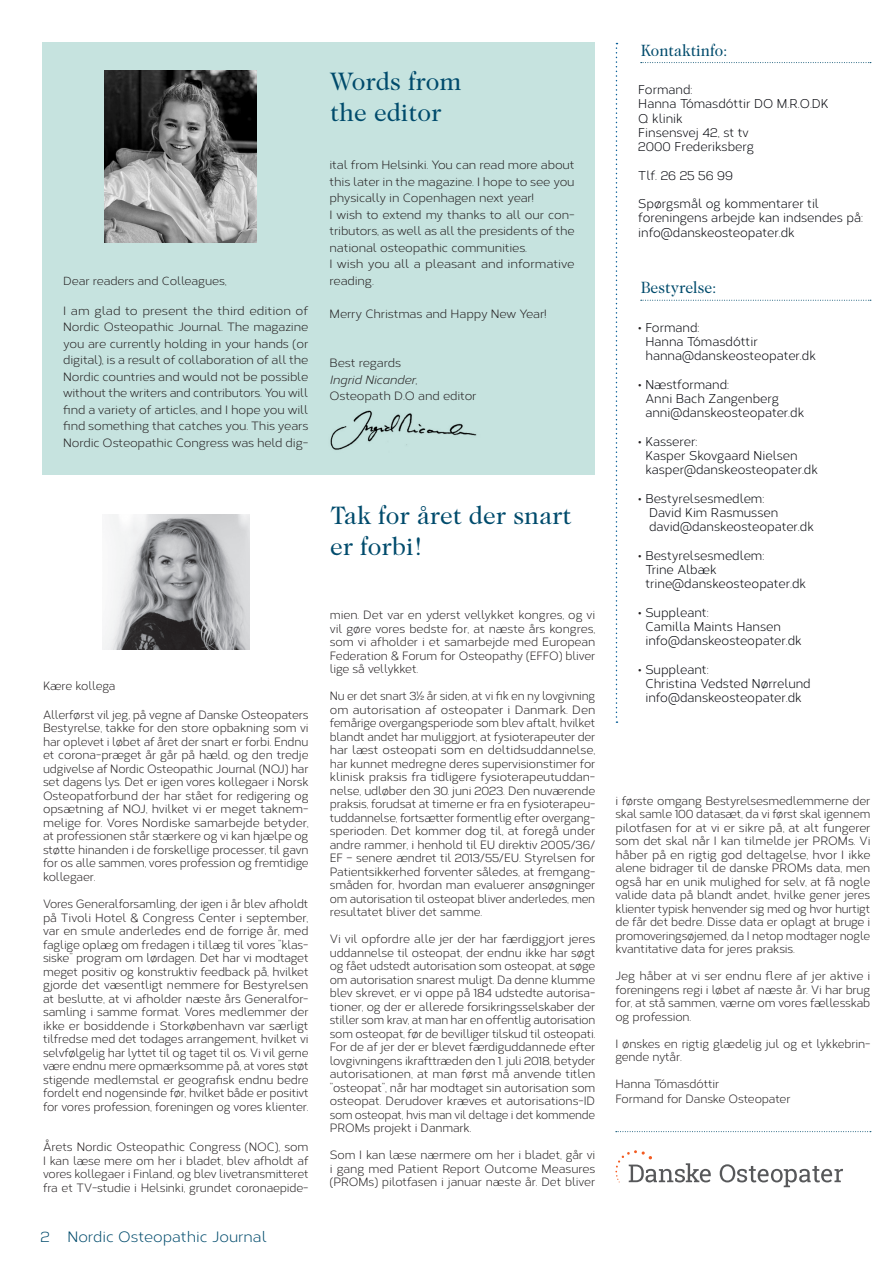
<style>
.page{position:relative;width:893px;height:1263px;background:#fff}
.page>*{position:absolute;margin:0;border:0;box-sizing:border-box;transform-origin:0 0}
.t1{font:25.5px/30.6px "Caslon Two Twenty Four";color:#004b6c}
.t2{font:16.5px "Caslon Two Twenty Four";color:#004b6c;scale:.95 1}
.t3{font:15px "Corbert";color:#004b6c}
.t4{font:12.75px "Corbert";color:#000309;scale:.95 1}
.Brødtekst{font:12px/13.5px "Corbert";letter-spacing:-.01em;color:#231f20;text-align:justify}
.Brødtekst-2{font:12px/13.5px "Corbert";letter-spacing:-.01em;color:#231f20;text-align:justify;scale:.95 1}
.Brødtekst-3{font:12px/13.5px "Corbert";letter-spacing:-.01em;color:#231f20;text-align:justify;scale:.93 1}
.Brødtekst-4{font:12px/13.5px "Corbert";letter-spacing:-.01em;color:#231f20;text-align:justify;scale:.94 1}
.Brødtekst-5{font:italic 12px "Corbert";letter-spacing:-.01em;color:#231f20}
.Brødtekst-6{font:11.7px "Corbert";letter-spacing:-.01em;color:#231f20}
.s1{color:#231f20}
</style>
<div class="page">
<div style="left:43px;top:43px;width:552px;height:432px;background:#c6e3df"></div>
<img style="left:105px;top:70px;width:152px;height:172px">
<svg style="left:616px;top:43px;width:1px;height:680px"></svg>
<img style="left:330px;top:410px;width:147px;height:40px">
<svg style="left:616px;top:1131px;width:255px;height:1px"></svg>
<svg style="left:615px;top:1150px;width:96px;height:32px"></svg>
<svg style="left:720px;top:1164px;width:123px;height:23px"></svg>
<img style="left:103px;top:514px;width:146px;height:136px">
<svg style="left:641px;top:300px;width:230px;height:1px"></svg>
<svg style="left:641px;top:62px;width:230px;height:1px"></svg>
<p class="Brødtekst-6" style="left:63px;top:272px;width:165px">Dear readers and Colleagues,</p>
<p class="Brødtekst" style="left:63px;top:301px;width:247px;line-height:16.5px">I am glad to present the third edition of Nordic Osteopathic Journal. The magazine you are currently holding in your hands (or digital), is a result of collaboration of all the Nordic countries and would not be possible without the writers and contributors. You will find a variety of articles, and I hope you will find something that catches you. This years Nordic Osteopathic Congress was held dig-</p>
<p class="Brødtekst-2" style="left:43px;top:679px;width:78px">Kære kollega</p>
<p class="Brødtekst-2" style="left:43px;top:707px;width:281px">Allerførst vil jeg, på vegne af Danske Osteopaters Bestyrelse, takke for den store opbakning som vi har oplevet i løbet af året der snart er forbi. Endnu et corona-præget år går på hæld, og den tredje udgivelse af Nordic Osteopathic Journal (NOJ) har set dagens lys. Det er igen vores kollegaer i Norsk Osteopatforbund der har stået for redigering og opsætning af NOJ, hvilket vi er meget taknem&shy;melige for. Vores Nordiske samarbejde betyder, at professionen står stærkere og vi kan hjælpe og støtte hinanden i de forskellige processer, til gavn for os alle sammen, vores profession og fremtidige kollegaer.</p>
<p class="Brødtekst-4" style="left:43px;top:896px;width:284px">Vores Generalforsamling, der igen i år blev afholdt på Tivoli Hotel &amp; Congress Center i september, var en smule anderledes end de forrige år, med faglige oplæg om fredagen i tillæg til vores ”klas&shy;siske” program om lørdagen. Det har vi modtaget meget positiv og konstruktiv feedback på, hvilket gjorde det væsentligt nemmere for Bestyrelsen at beslutte, at vi afholder næste års Generalfor&shy;samling i samme format. Vores medlemmer der ikke er bosiddende i Storkøbenhavn var særligt tilfredse med det todages arrangement, hvilket vi selvfølgelig har lyttet til og taget til os. Vi vil gerne være endnu mere opmærksomme på, at vores støt stigende medlemstal er geografisk endnu bedre fordelt end nogensinde før, hvilket både er positivt for vores profession, foreningen og vores klienter.</p>
<p class="Brødtekst" style="left:43px;top:1139px;width:267px">Årets Nordic Osteopathic Congress (NOC), som I kan læse mere om her i bladet, blev afholdt af vores kollegaer i Finland, og blev livetransmitteret fra et TV-studie i Helsinki, grundet coronaepide-</p>
<p class="t3" style="left:40px;top:1226px;width:228px">2 Nordic Osteopathic Journal</p>
<p class="t1" style="left:330px;top:66px;width:133px">Words from</p>
<p class="t1" style="left:330px;top:97px;width:113px">the editor</p>
<p class="Brødtekst" style="left:330px;top:156px;width:247px;line-height:16.5px">ital from Helsinki. You can read more about this later in the magazine. I hope to see you physically in Copenhagen next year!</p>
<p class="Brødtekst" style="left:330px;top:206px;width:247px;line-height:16.5px">I wish to extend my thanks to all our con&shy;tributors, as well as all the presidents of the national osteopathic communities.</p>
<p class="Brødtekst" style="left:330px;top:255px;width:247px;line-height:16.5px">I wish you all a pleasant and informative reading.</p>
<p class="Brødtekst" style="left:330px;top:306px;width:218px">Merry Christmas and Happy New Year!</p>
<p class="Brødtekst" style="left:330px;top:356px;width:73px">Best regards</p>
<p class="Brødtekst-5" style="left:330px;top:371px;width:89px">Ingrid Nicander,</p>
<p class="Brødtekst" style="left:330px;top:389px;width:149px">Osteopath D.O and editor</p>
<p class="t1" style="left:330px;top:500px;width:243px">Tak for året der snart er forbi!</p>
<p class="Brødtekst" style="left:330px;top:608px;width:267px">mien. Det var en yderst vellykket kongres, og vi vil gøre vores bedste for, at næste års kongres, som vi afholder i et samarbejde med European Federation &amp; Forum for Osteopathy (EFFO) bliver lige så vellykket.</p>
<p class="Brødtekst-3" style="left:330px;top:689px;width:287px">Nu er det snart 3½ år siden, at vi fik en ny lovgivning om autorisation af osteopater i Danmark. Den femårige overgangsperiode som blev aftalt, hvilket blandt andet har muliggjort, at fysioterapeuter der har læst osteopati som en deltidsuddannelse, har kunnet medregne deres supervisionstimer for klinisk praksis fra tidligere fysioterapeutuddan&shy;nelse, udløber den 30. juni 2023. Den nuværende praksis, forudsat at timerne er fra en fysioterapeu&shy;tuddannelse, fortsætter formentlig efter overgang&shy;sperioden. Det kommer dog til, at foregå under andre rammer, i henhold til EU direktiv 2005/36/ EF – senere ændret til 2013/55/EU. Styrelsen for Patientsikkerhed forventer således, at fremgang&shy;småden for, hvordan man evaluerer ansøgninger om autorisation til osteopat bliver anderledes, men resultatet bliver det samme.</p>
<p class="Brødtekst" style="left:330px;top:932px;width:267px">Vi vil opfordre alle jer der har færdiggjort jeres uddannelse til osteopat, der endnu ikke har søgt og fået udstedt autorisation som osteopat, at søge om autorisation snarest muligt. Da denne klumme blev skrevet, er vi oppe på 184 udstedte autorisa&shy;tioner, og der er allerede forsikringsselskaber der stiller som krav, at man har en offentlig autorisation som osteopat, før de bevilliger tilskud til osteopati.<br>For de af jer der er blevet færdiguddannede efter lovgivningens ikrafttræden den 1. juli 2018, betyder autorisationen, at man først må anvende titlen ”osteopat”, når har modtaget sin autorisation som osteopat. Derudover kræves et autorisations-ID som osteopat, hvis man vil deltage i det kommende PROMs projekt i Danmark.</p>
<p class="Brødtekst-2" style="left:330px;top:1148px;width:281px">Som I kan læse nærmere om her i bladet, går vi i gang med Patient Report Outcome Measures (PROMs) pilotfasen i januar næste år. Det bliver</p>
<p class="t2" style="left:641px;top:41px;width:93px">Kontaktinfo:</p>
<p class="t4" style="left:638px;top:81px;width:58px">Formand:</p>
<p class="t4" style="left:638px;top:95px;width:202px">Hanna Tómasdóttir DO M.R.O.DK</p>
<p class="t4" style="left:638px;top:109px;width:48px">Q klinik</p>
<p class="t4" style="left:638px;top:123px;width:118px">Finsensvej 42, st tv</p>
<p class="t4" style="left:638px;top:138px;width:123px">2000 Frederiksberg</p>
<p class="t4" style="left:638px;top:166px;width:101px">Tlf. 26 25 56 99</p>
<p class="t4" style="left:638px;top:195px;width:192px">Spørgsmål og kommentarer til</p>
<p class="t4" style="left:638px;top:209px;width:238px">foreningens arbejde kan indsendes på:</p>
<p class="t4" style="left:638px;top:223px;width:166px">info@danskeosteopater.dk</p>
<p class="t2" style="left:641px;top:278px;width:81px">Bestyrelse:</p>
<p class="t4" style="left:638px;top:318px;width:66px"><span class="s1">•</span> Formand:</p>
<p class="t4" style="left:645px;top:332px;width:120px">Hanna Tómasdóttir</p>
<p class="t4" style="left:645px;top:347px;width:181px">hanna@danskeosteopater.dk</p>
<p class="t4" style="left:638px;top:375px;width:97px"><span class="s1">•</span> Næstformand:</p>
<p class="t4" style="left:645px;top:389px;width:142px">Anni Bach Zangenberg</p>
<p class="t4" style="left:645px;top:404px;width:169px">anni@danskeosteopater.dk</p>
<p class="t4" style="left:638px;top:432px;width:64px"><span class="s1">•</span> Kasserer:</p>
<p class="t4" style="left:645px;top:446px;width:162px">Kasper Skovgaard Nielsen</p>
<p class="t4" style="left:645px;top:461px;width:183px">kasper@danskeosteopater.dk</p>
<p class="t4" style="left:638px;top:489px;width:134px"><span class="s1">•</span> Bestyrelsesmedlem:</p>
<p class="t4" style="left:649px;top:503px;width:138px">David Kim Rasmussen</p>
<p class="t4" style="left:649px;top:518px;width:175px">david@danskeosteopater.dk</p>
<p class="t4" style="left:638px;top:546px;width:134px"><span class="s1">•</span> Bestyrelsesmedlem:</p>
<p class="t4" style="left:645px;top:560px;width:76px">Trine Albæk</p>
<p class="t4" style="left:645px;top:575px;width:171px">trine@danskeosteopater.dk</p>
<p class="t4" style="left:638px;top:603px;width:76px"><span class="s1">•</span> Suppleant:</p>
<p class="t4" style="left:645px;top:617px;width:144px">Camilla Maints Hansen</p>
<p class="t4" style="left:645px;top:632px;width:166px">info@danskeosteopater.dk</p>
<p class="t4" style="left:638px;top:660px;width:76px"><span class="s1">•</span> Suppleant:</p>
<p class="t4" style="left:645px;top:674px;width:176px">Christina Vedsted Nørrelund</p>
<p class="t4" style="left:645px;top:689px;width:166px">info@danskeosteopater.dk</p>
<p class="Brødtekst-2" style="left:615px;top:793px;width:270px">i første omgang Bestyrelsesmedlemmerne der skal samle 100 datasæt, da vi først skal igennem pilotfasen for at vi er sikre på, at alt fungerer som det skal når I kan tilmelde jer PROMs. Vi håber på en rigtig god deltagelse, hvor I ikke alene bidrager til de danske PROMs data, men også har en unik mulighed for selv, at få nogle valide data på blandt andet, hvilke gener jeres klienter typisk henvender sig med og hvor hurtigt de får det bedre. Disse data er oplagt at bruge i promoveringsøjemed, da I netop modtager nogle kvantitative data for jeres praksis.</p>
<p class="Brødtekst" style="left:615px;top:969px;width:256px">Jeg håber at vi ser endnu flere af jer aktive i foreningens regi i løbet af næste år. Vi har brug for, at stå sammen, værne om vores fællesskab og profession.</p>
<p class="Brødtekst-2" style="left:615px;top:1036px;width:270px">I ønskes en rigtig glædelig jul og et lykkebrin&shy;gende nytår.</p>
<p class="Brødtekst-2" style="left:615px;top:1077px;width:111px">Hanna Tómasdóttir</p>
<p class="Brødtekst-2" style="left:615px;top:1092px;width:186px">Formand for Danske Osteopater</p>
</div>
